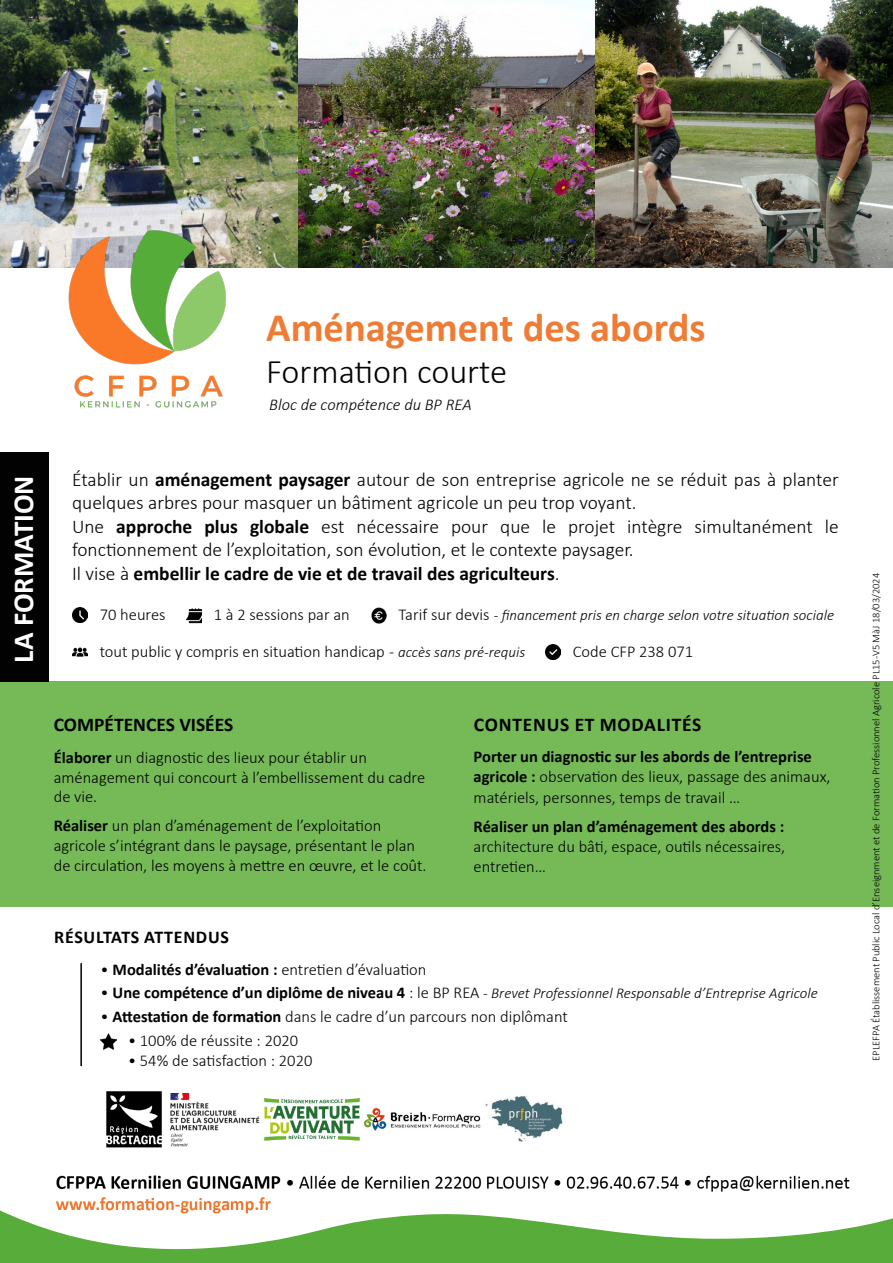
<style>
.page{position:relative;width:893px;height:1263px;background:#fff}
.page>*{position:absolute;margin:0;border:0;box-sizing:border-box;transform-origin:0 0}
.t1{font:700 40.5px "Calibri";color:#ef7c35}
.t2{font:300 34.5px "Calibri";color:#020203}
.t3{font:700 29.1px "Calibri";color:#fff}
.t4{font:300 19.5px/23.4px "Calibri";color:#020203}
.t5{font:700 19.5px "Calibri";letter-spacing:.04em;color:#020203}
.t6{font:700 19.5px "Calibri";letter-spacing:.015em;color:#020203}
.t7{font:700 18px "Calibri";letter-spacing:.04em;color:#020203}
.t8{font:300 16.5px/19.8px "Calibri";color:#020203}
.t9{font:700 16.5px/19.8px "Calibri";color:#020203}
.t10{font:italic 300 16.5px "Calibri";color:#020203}
.t11{font:italic 300 15px "Calibri";color:#020203}
.t12{font:300 10.5px "Calibri";color:#000}
.s1{font-weight:700}
.s2{font-style:normal;font-size:16.5px}
.s3{font-style:normal}
.s4{font-style:italic;font-size:15px}
.s5{font-weight:300}
.s6{font-weight:700;font-style:normal;font-size:16.5px}
</style>
<div class="page">
<div style="left:0;top:681px;width:893px;height:226px;background:#75ba57"></div>
<img style="left:0;top:0;width:893px;height:267px">
<img style="left:54px;top:223px;width:189px;height:185px">
<img style="left:72px;top:647px;width:16px;height:10px">
<img style="left:72px;top:607px;width:16px;height:16px">
<img style="left:100px;top:1034px;width:16px;height:16px">
<img style="left:186px;top:608px;width:16px;height:15px">
<img style="left:371px;top:607px;width:15px;height:16px">
<img style="left:545px;top:644px;width:16px;height:16px">
<hr style="left:80px;top:963px;width:2px;height:103px;background:#000">
<div style="left:0;top:452px;width:48px;height:229px;background:#020203"></div>
<img style="left:56px;top:1175px;width:794px;height:33px">
<svg style="left:0;top:1208px;width:893px;height:55px;fill:#58ac3a"></svg>
<img style="left:106px;top:1091px;width:457px;height:57px">
<h1 class="t1" style="left:266px;top:299px;width:441px">Aménagement des abords</h1>
<h2 class="t2" style="left:266px;top:350px;width:243px">Formation courte</h2>
<p class="t10" style="left:269px;top:394px;width:204px">Bloc de compétence du BP REA</p>
<h3 class="t3" style="left:3px;top:663px;width:189px;rotate:-90deg">LA FORMATION</h3>
<p class="t4" style="left:72px;top:468px;width:768px">Établir un <span class="s1">aménagement paysager</span> autour de son entreprise agricole ne se réduit pas à planter quelques arbres pour masquer un bâtiment agricole un peu trop voyant.<br>Une <span class="s1">approche plus globale</span> est nécessaire pour que le projet intègre simultanément le fonctionnement de l’exploitation, son évolution, et le contexte paysager.<br>Il vise à <span class="s1">embellir le cadre de vie et de travail des agriculteurs</span>.</p>
<p class="t8" style="left:100px;top:604px;width:67px">70 heures</p>
<p class="t8" style="left:214px;top:604px;width:138px">1 à 2 sessions par an</p>
<p class="t11" style="left:399px;top:606px;width:437px"><span class="s2">Tarif sur devis</span> <span class="s3">-</span> financement pris en charge selon votre situation sociale</p>
<p class="t8" style="left:100px;top:641px;width:427px">tout public y compris en situation handicap - <span class="s4">accès sans pré-requis</span></p>
<p class="t8" style="left:573px;top:641px;width:122px">Code CFP 238 071</p>
<p class="t6" style="left:54px;top:711px;width:181px">COMPÉTENCES VISÉES</p>
<p class="t5" style="left:474px;top:711px;width:229px">CONTENUS ET MODALITÉS</p>
<p class="t8" style="left:54px;top:747px;width:373px"><span class="s1">Élaborer</span> un diagnostic des lieux pour établir un aménagement qui concourt à l’embellissement du cadre de vie.</p>
<p class="t8" style="left:54px;top:815px;width:374px"><span class="s1">Réaliser</span> un plan d’aménagement de l’exploitation agricole s’intégrant dans le paysage, présentant le plan de circulation, les moyens à mettre en œuvre, et le coût.</p>
<p class="t9" style="left:474px;top:746px;width:358px">Porter un diagnostic sur les abords de l’entreprise agricole : <span class="s5">observation des lieux, passage des animaux,</span></p>
<p class="t8" style="left:474px;top:788px;width:268px">matériels, personnes, temps de travail …</p>
<p class="t9" style="left:474px;top:816px;width:312px">Réaliser un plan d’aménagement des abords :</p>
<p class="t8" style="left:474px;top:836px;width:313px">architecture du bâti, espace, outils nécessaires, entretien…</p>
<p class="t7" style="left:54px;top:924px;width:176px">RÉSULTATS ATTENDUS</p>
<p class="t8" style="left:101px;top:959px;width:327px">• <span class="s1">Modalités d’évaluation :</span> entretien d’évaluation</p>
<p class="t11" style="left:101px;top:984px;width:719px"><span class="s2">•</span> <span class="s6">Une compétence d’un diplôme de niveau 4</span> <span class="s2">: le BP REA</span> - Brevet Professionnel Responsable d’Entreprise Agricole</p>
<p class="t8" style="left:101px;top:1006px;width:469px">• <span class="s1">Attestation de formation</span> dans le cadre d’un parcours non diplômant</p>
<p class="t8" style="left:128px;top:1031px;width:172px">• 100% de réussite : 2020</p>
<p class="t8" style="left:128px;top:1050px;width:186px">• 54% de satisfaction : 2020</p>
<p class="t12" style="left:869px;top:1061px;width:489px;rotate:-90deg">EPLEFPA Établissement Public Local d’Enseignment et de Formation Professionnel Agricole PL15-V5 MàJ 18/03/2024</p>
</div>
